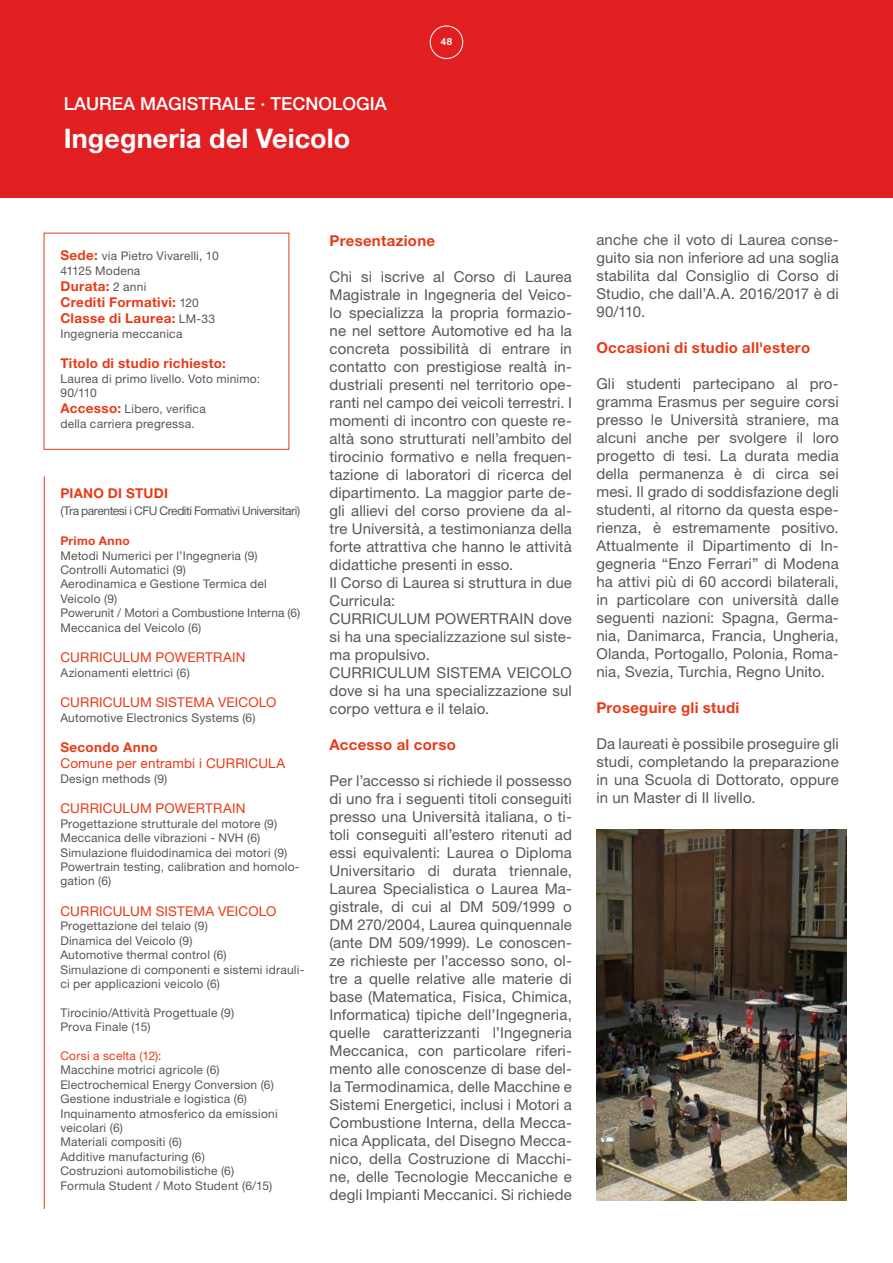
<style>
.page{position:relative;width:893px;height:1263px;background:#fff}
.page>*{position:absolute;margin:0;border:0;box-sizing:border-box;transform-origin:0 0}
.t1{font:27px "Helvetica Neue LT Std Bd 2";letter-spacing:.005em;color:#fff}
.t2{font:500 18px "Helvetica Neue LT Std";color:#fff}
.t3{font:15px/18px "Helvetica Neue LT Std";letter-spacing:.01em;color:#575756;text-align:justify}
.t4{font:15px "Helvetica Neue LT Std Bd 2";letter-spacing:.02em;color:#e73b18}
.t5{font:13.5px "Helvetica Neue LT Std";letter-spacing:.015em;color:#e73b18}
.t6{font:13.5px/16.2px "Helvetica Neue LT Std Bd 2";letter-spacing:.025em;color:#e73b18}
.t7{font:12px/14.4px "Helvetica Neue LT Std";letter-spacing:.015em;color:#575756}
.t8{font:12px "Helvetica Neue LT Std";letter-spacing:-.04em;color:#575756}
.t9{font:12px "Helvetica Neue LT Std";letter-spacing:.02em;color:#e73b18}
.t10{font:12px "Helvetica Neue LT Std Bd 2";letter-spacing:.025em;color:#e73b18}
.t11{font:9.75px "Helvetica Neue LT Std Bd 2";color:#fff}
.s1{font-family:"Helvetica Neue LT Std Bd 2";font-size:13.5px;color:#e73b18}
.s2{font-family:"Helvetica Neue LT Std";font-size:12px;color:#575756}
</style>
<div class="page">
<div style="left:0;top:0;width:893px;height:197px;background:#e11f21"></div>
<hr style="left:44px;top:477px;width:1px;height:731px;background:#e73b18">
<img style="left:596px;top:829px;width:250px;height:371px">
<div style="left:430px;top:26px;width:33px;height:33px;border:1px solid #fff;border-radius:50%"></div>
<p class="t2" style="left:64px;top:92px;width:325px">LAUREA MAGISTRALE · TECNOLOGIA</p>
<h1 class="t1" style="left:64px;top:121px;width:288px">Ingegneria del Veicolo</h1>
<p class="t11" style="left:441px;top:35px;width:13px">48</p>
<p class="t7" style="left:60px;top:249px;width:160px"><span class="s1">Sede:</span> via Pietro Vivarelli, 10<br>41125 Modena</p>
<p class="t6" style="left:60px;top:278px;width:156px">Durata: <span class="s2">2 anni<br></span>Crediti Formativi: <span class="s2">120<br></span>Classe di Laurea: <span class="s2">LM-33</span></p>
<p class="t7" style="left:60px;top:326px;width:124px">Ingegneria meccanica</p>
<p class="t6" style="left:60px;top:355px;width:167px">Titolo di studio richiesto:</p>
<p class="t7" style="left:60px;top:371px;width:201px">Laurea di primo livello. Voto minimo:<br>90/110</p>
<p class="t7" style="left:60px;top:402px;width:147px"><span class="s1">Accesso:</span> Libero, verifica della carriera pregressa.</p>
<p class="t6" style="left:60px;top:485px;width:109px">PIANO DI STUDI</p>
<p class="t8" style="left:60px;top:503px;width:241px">(Tra parentesi i CFU Crediti Formativi Universitari)</p>
<p class="t10" style="left:60px;top:533px;width:71px">Primo Anno</p>
<p class="t7" style="left:60px;top:548px;width:241px">Metodi Numerici per l’Ingegneria (9)<br>Controlli Automatici (9)<br>Aerodinamica e Gestione Termica del<br>Veicolo (9)<br>Powerunit / Motori a Combustione Interna (6)<br>Meccanica del Veicolo (6)</p>
<p class="t5" style="left:60px;top:649px;width:187px">CURRICULUM POWERTRAIN</p>
<p class="t7" style="left:60px;top:665px;width:131px">Azionamenti elettrici (6)</p>
<p class="t5" style="left:60px;top:694px;width:218px">CURRICULUM SISTEMA VEICOLO</p>
<p class="t7" style="left:60px;top:710px;width:197px">Automotive Electronics Systems (6)</p>
<p class="t6" style="left:60px;top:739px;width:99px">Secondo Anno</p>
<p class="t5" style="left:60px;top:755px;width:226px">Comune per entrambi i CURRICULA</p>
<p class="t7" style="left:60px;top:771px;width:108px">Design methods (9)</p>
<p class="t5" style="left:60px;top:800px;width:187px">CURRICULUM POWERTRAIN</p>
<p class="t7" style="left:60px;top:816px;width:241px">Progettazione strutturale del motore (9)<br>Meccanica delle vibrazioni - NVH (6)<br>Simulazione fluidodinamica dei motori (9)<br>Powertrain testing, calibration and homolo&shy;gation (6)</p>
<p class="t5" style="left:60px;top:903px;width:218px">CURRICULUM SISTEMA VEICOLO</p>
<p class="t7" style="left:60px;top:919px;width:245px">Progettazione del telaio (9)<br>Dinamica del Veicolo (9)<br>Automotive thermal control (6)<br>Simulazione di componenti e sistemi idrauli&shy;ci per applicazioni veicolo (6)</p>
<p class="t7" style="left:60px;top:1005px;width:175px">Tirocinio/Attività Progettuale (9)<br>Prova Finale (15)</p>
<p class="t9" style="left:60px;top:1048px;width:103px">Corsi a scelta (12):</p>
<p class="t7" style="left:60px;top:1063px;width:219px">Macchine motrici agricole (6)<br>Electrochemical Energy Conversion (6)<br>Gestione industriale e logistica (6)<br>Inquinamento atmosferico da emissioni veicolari (6)<br>Materiali compositi (6)<br>Additive manufacturing (6)<br>Costruzioni automobilistiche (6)<br>Formula Student / Moto Student (6/15)</p>
<p class="t4" style="left:330px;top:231px;width:107px">Presentazione</p>
<p class="t3" style="left:330px;top:267px;width:244px;text-align:left">Chi si iscrive al Corso di Laurea Magistrale in Ingegneria del Veico&shy;lo specializza la propria formazio&shy;ne nel settore Automotive ed ha la concreta possibilità di entrare in contatto con prestigiose realtà in&shy;dustriali presenti nel territorio ope&shy;ranti nel campo dei veicoli terrestri. I momenti di incontro con queste re&shy;altà sono strutturati nell’ambito del tirocinio formativo e nella frequen&shy;tazione di laboratori di ricerca del dipartimento. La maggior parte de&shy;gli allievi del corso proviene da al&shy;tre Università, a testimonianza della forte attrattiva che hanno le attività didattiche presenti in esso.<br>Il Corso di Laurea si struttura in due Curricula:<br>CURRICULUM POWERTRAIN dove si ha una specializzazione sul siste&shy;ma propulsivo.<br>CURRICULUM SISTEMA VEICOLO dove si ha una specializzazione sul corpo vettura e il telaio.</p>
<p class="t4" style="left:330px;top:735px;width:128px">Accesso al corso</p>
<p class="t3" style="left:330px;top:771px;width:244px">Per l’accesso si richiede il possesso di uno fra i seguenti titoli conseguiti presso una Università italiana, o ti&shy;toli conseguiti all’estero ritenuti ad essi equivalenti: Laurea o Diploma Universitario di durata triennale, Laurea Specialistica o Laurea Ma&shy;gistrale, di cui al DM 509/1999 o DM 270/2004, Laurea quinquennale (ante DM 509/1999). Le conoscen&shy;ze richieste per l’accesso sono, ol&shy;tre a quelle relative alle materie di base (Matematica, Fisica, Chimica, Informatica) tipiche dell’Ingegneria, quelle caratterizzanti l’Ingegneria Meccanica, con particolare riferi&shy;mento alle conoscenze di base del&shy;la Termodinamica, delle Macchine e Sistemi Energetici, inclusi i Motori a Combustione Interna, della Mecca&shy;nica Applicata, del Disegno Mecca&shy;nico, della Costruzione di Macchi&shy;ne, delle Tecnologie Meccaniche e degli Impianti Meccanici. Si richiede</p>
<p class="t3" style="left:596px;top:230px;width:244px">anche che il voto di Laurea conse&shy;guito sia non inferiore ad una soglia stabilita dal Consiglio di Corso di Studio, che dall’A.A. 2016/2017 è di 90/110.</p>
<p class="t4" style="left:596px;top:338px;width:215px">Occasioni di studio all'estero</p>
<p class="t3" style="left:596px;top:374px;width:244px">Gli studenti partecipano al pro&shy;gramma Erasmus per seguire corsi presso le Università straniere, ma alcuni anche per svolgere il loro progetto di tesi. La durata media della permanenza è di circa sei mesi. Il grado di soddisfazione degli studenti, al ritorno da questa espe&shy;rienza, è estremamente positivo.<br>Attualmente il Dipartimento di In&shy;gegneria “Enzo Ferrari” di Modena ha attivi più di 60 accordi bilaterali, in particolare con università dalle seguenti nazioni: Spagna, Germa&shy;nia, Danimarca, Francia, Ungheria, Olanda, Portogallo, Polonia, Roma&shy;nia, Svezia, Turchia, Regno Unito.</p>
<p class="t4" style="left:596px;top:698px;width:145px">Proseguire gli studi</p>
<p class="t3" style="left:596px;top:734px;width:244px">Da laureati è possibile proseguire gli studi, completando la preparazione in una Scuola di Dottorato, oppure in un Master di II livello.</p>
</div>
